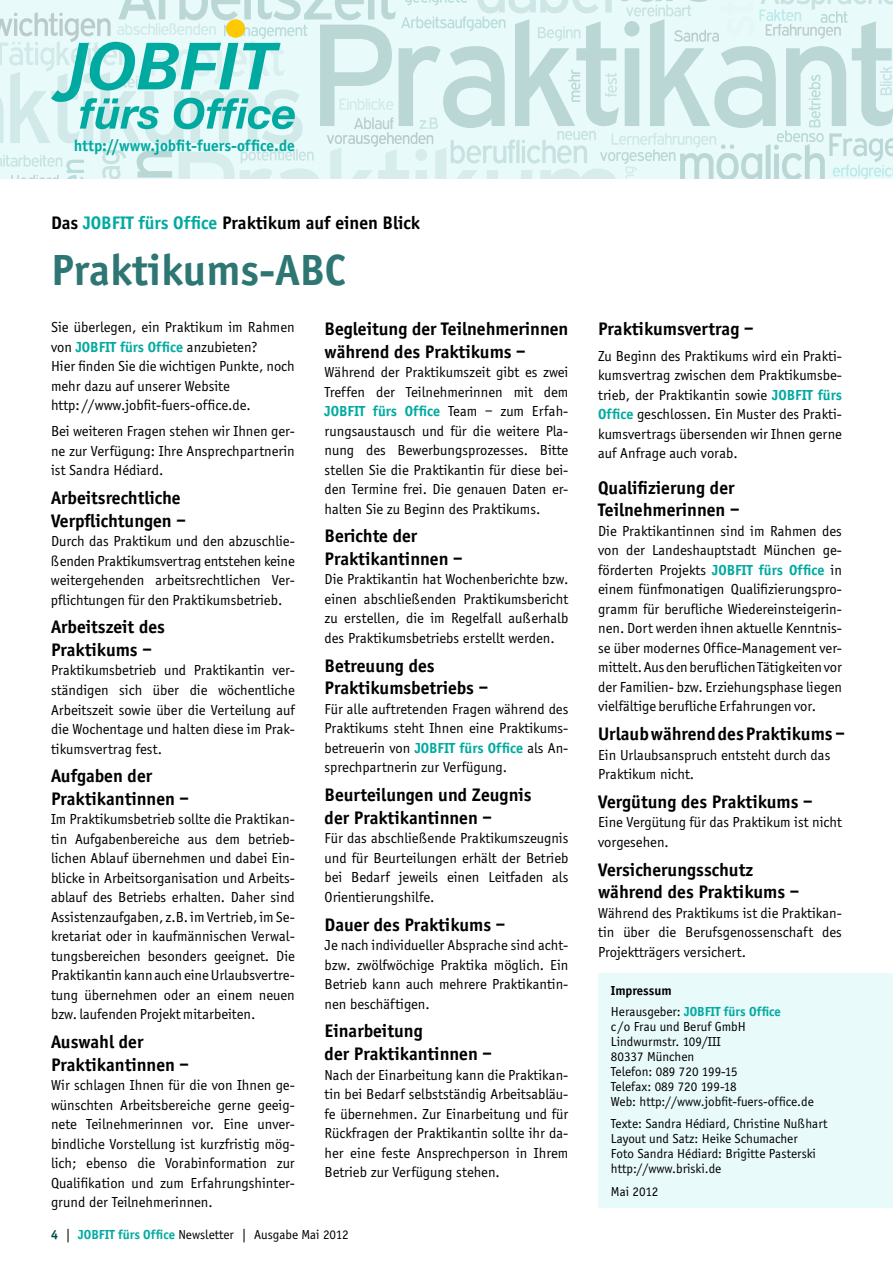
<style>
.page{position:relative;width:893px;height:1263px;background:#fff}
.page>*{position:absolute;margin:0;border:0;box-sizing:border-box;transform-origin:0 0}
.t1{font:700 45px "Officina Sans";color:#2e7674}
.t2{font:700 18.75px/22.5px "Officina Sans";color:#000}
.t3{font:700 16.35px "Officina Sans";color:#00aaa1}
.t4{font:15px/19.5px "Officina Sans";color:#000;text-align:justify}
.t5{font:13.5px/15px "Officina Sans";color:#000}
.t6{font:700 13.5px/21.5px "Officina Sans";color:#00aaa1}
.s1{color:#00aaa1}
.s2{font-weight:700;color:#00aaa1}
.s3{font-weight:700;color:#004945}
.s4{color:#000}
.s5{font-weight:400;color:#000}
</style>
<div class="page">
<svg style="left:0;top:0;width:893px;height:179px;background:#d0eceb"></svg>
<div style="left:598px;top:973px;width:295px;height:235px;background:#e8fafa"></div>
<p class="t3" style="left:74px;top:136px;width:223px">http://www.jobfit-fuers-office.de</p>
<p class="t2" style="left:51px;top:211px;width:370px">Das <span class="s1">JOBFIT fürs Office</span> Praktikum auf einen Blick</p>
<h1 class="t1" style="left:51px;top:243px;width:296px">Praktikums-ABC</h1>
<p class="t4" style="left:51px;top:318px;width:245px;text-align:left">Sie überlegen, ein Praktikum im Rahmen von <span class="s2">JOBFIT fürs Office</span> anzubieten?<br>Hier finden Sie die wichtigen Punkte, noch mehr dazu auf unserer Website<br>http: //www.jobfit-fuers-office.de.</p>
<p class="t4" style="left:51px;top:422px;width:245px">Bei weiteren Fragen stehen wir Ihnen ger&shy;ne zur Verfügung: Ihre Ansprechpartnerin ist Sandra Hédiard.</p>
<p class="t2" style="left:51px;top:486px;width:136px">Arbeitsrechtliche<br>Verpflichtungen –</p>
<p class="t4" style="left:51px;top:531px;width:245px">Durch das Praktikum und den abzuschlie&shy;ßenden Praktikumsvertrag entstehen keine weitergehenden arbeitsrechtlichen Ver&shy;pflichtungen für den Praktikumsbetrieb.</p>
<p class="t2" style="left:51px;top:616px;width:116px">Arbeitszeit des<br>Praktikums –</p>
<p class="t4" style="left:51px;top:661px;width:245px">Praktikumsbetrieb und Praktikantin ver&shy;ständigen sich über die wöchentliche Arbeitszeit sowie über die Verteilung auf die Wochentage und halten diese im Prak&shy;tikumsvertrag fest.</p>
<p class="t2" style="left:51px;top:765px;width:139px">Aufgaben der<br>Praktikantinnen –</p>
<p class="t4" style="left:51px;top:810px;width:245px">Im Praktikumsbetrieb sollte die Praktikan&shy;tin Aufgabenbereiche aus dem betrieb&shy;lichen Ablauf übernehmen und dabei Ein&shy;blicke in Arbeitsorganisation und Arbeits&shy;ablauf des Betriebs erhalten. Daher sind Assistenzaufgaben,z.B.im Vertrieb,im Se&shy;kretariat oder in kaufmännischen Verwal&shy;tungsbereichen besonders geeignet. Die Praktikantin kannauch eineUrlaubsvertre&shy;tung übernehmen oder an einem neuen bzw. laufenden Projekt mitarbeiten.</p>
<p class="t2" style="left:51px;top:1031px;width:139px">Auswahl der<br>Praktikantinnen –</p>
<p class="t4" style="left:51px;top:1076px;width:245px">Wir schlagen Ihnen für die von Ihnen ge&shy;wünschten Arbeitsbereiche gerne geeig&shy;nete Teilnehmerinnen vor. Eine unver&shy;bindliche Vorstellung ist kurzfristig mög&shy;lich; ebenso die Vorabinformation zur Qualifikation und zum Erfahrungshinter&shy;grund der Teilnehmerinnen.</p>
<p class="t2" style="left:325px;top:317px;width:245px">Begleitung der Teilnehmerinnen während des Praktikums –</p>
<p class="t4" style="left:325px;top:362px;width:245px">Während der Praktikumszeit gibt es zwei Treffen der Teilnehmerinnen mit dem <span class="s2">JOBFIT fürs Office</span> Team – zum Erfah&shy;rungsaustausch und für die weitere Pla&shy;nung des Bewerbungsprozesses. Bitte stellen Sie die Praktikantin für diese bei&shy;den Termine frei. Die genauen Daten er&shy;halten Sie zu Beginn des Praktikums.</p>
<p class="t2" style="left:325px;top:525px;width:139px">Berichte der<br>Praktikantinnen –</p>
<p class="t4" style="left:325px;top:570px;width:245px">Die Praktikantin hat Wochenberichte bzw. einen abschließenden Praktikumsbericht zu erstellen, die im Regelfall außerhalb des Praktikumsbetriebs erstellt werden.</p>
<p class="t2" style="left:325px;top:654px;width:165px">Betreuung des<br>Praktikumsbetriebs –</p>
<p class="t4" style="left:325px;top:699px;width:245px">Für alle auftretenden Fragen während des Praktikums steht Ihnen eine Praktikums&shy;betreuerin von <span class="s2">JOBFIT fürs Office</span> als An&shy;sprechpartnerin zur Verfügung.</p>
<p class="t2" style="left:325px;top:784px;width:209px">Beurteilungen und Zeugnis der Praktikantinnen –</p>
<p class="t4" style="left:325px;top:829px;width:245px">Für das abschließende Praktikumszeugnis und für Beurteilungen erhält der Betrieb bei Bedarf jeweils einen Leitfaden als Orientierungshilfe.</p>
<p class="t2" style="left:325px;top:913px;width:182px">Dauer des Praktikums –</p>
<p class="t4" style="left:325px;top:935px;width:245px">Je nach individueller Absprache sind acht&shy;bzw. zwölfwöchige Praktika möglich. Ein Betrieb kann auch mehrere Praktikantin&shy;nen beschäftigen.</p>
<p class="t2" style="left:325px;top:1020px;width:169px">Einarbeitung<br>der Praktikantinnen –</p>
<p class="t4" style="left:325px;top:1065px;width:245px">Nach der Einarbeitung kann die Praktikan&shy;tin bei Bedarf selbstständig Arbeitsabläu&shy;fe übernehmen. Zur Einarbeitung und für Rückfragen der Praktikantin sollte ihr da&shy;her eine feste Ansprechperson in Ihrem Betrieb zur Verfügung stehen.</p>
<p class="t5" style="left:51px;top:1227px;width:299px"><span class="s3">4</span> | <span class="s2">JOBFIT fürs Office</span> Newsletter | Ausgabe Mai 2012</p>
<p class="t2" style="left:598px;top:317px;width:157px">Praktikumsvertrag –</p>
<p class="t4" style="left:598px;top:346px;width:245px">Zu Beginn des Praktikums wird ein Prakti&shy;kumsvertrag zwischen dem Praktikumsbe&shy;trieb, der Praktikantin sowie <span class="s2">JOBFIT fürs Office</span> geschlossen. Ein Muster des Prakti&shy;kumsvertrags übersenden wir Ihnen gerne auf Anfrage auch vorab.</p>
<p class="t2" style="left:598px;top:476px;width:143px">Qualifizierung der<br>Teilnehmerinnen –</p>
<p class="t4" style="left:598px;top:521px;width:245px">Die Praktikantinnen sind im Rahmen des von der Landeshauptstadt München ge&shy;förderten Projekts <span class="s2">JOBFIT fürs Office</span> in einem fünfmonatigen Qualifizierungspro&shy;gramm für berufliche Wiedereinsteigerin&shy;nen. Dort werden ihnen aktuelle Kenntnis&shy;se über -modernes Office-Management ver&shy;mittelt.AusdenberuflichenTätigkeitenvor der -Familien- bzw. Erziehungsphase liegen vielfältige berufliche Erfahrungen vor.</p>
<p class="t2" style="left:598px;top:722px;width:248px">UrlaubwährenddesPraktikums –</p>
<p class="t4" style="left:598px;top:745px;width:234px">Ein Urlaubsanspruch entsteht durch das<br>Praktikum nicht.</p>
<p class="t2" style="left:598px;top:790px;width:216px">Vergütung des Praktikums –</p>
<p class="t4" style="left:598px;top:813px;width:245px">Eine Vergütung für das Praktikum ist nicht vorgesehen.</p>
<p class="t2" style="left:598px;top:858px;width:203px">Versicherungsschutz während des Praktikums –</p>
<p class="t4" style="left:598px;top:903px;width:245px">Während des Praktikums ist die Praktikan&shy;tin über die Berufsgenossenschaft des Projektträgers versichert.</p>
<p class="t6" style="left:611px;top:979px;width:171px"><span class="s4">Impressum<br></span><span class="s5">Herausgeber:</span> JOBFIT fürs Office</p>
<p class="t5" style="left:611px;top:1019px;width:204px">c /o Frau und Beruf GmbH<br>Lindwurmstr. 109/III<br>80337 München<br>Telefon: 089 720 199-15<br>Telefax: 089 720 199-18<br>Web: http://www.jobfit-fuers-office.de</p>
<p class="t5" style="left:611px;top:1116px;width:218px">Texte: Sandra Hédiard, Christine Nußhart Layout und Satz: Heike Schumacher<br>Foto Sandra Hédiard: Brigitte Pasterski http://www.briski.de</p>
<p class="t5" style="left:611px;top:1184px;width:49px">Mai 2012</p>
</div>
